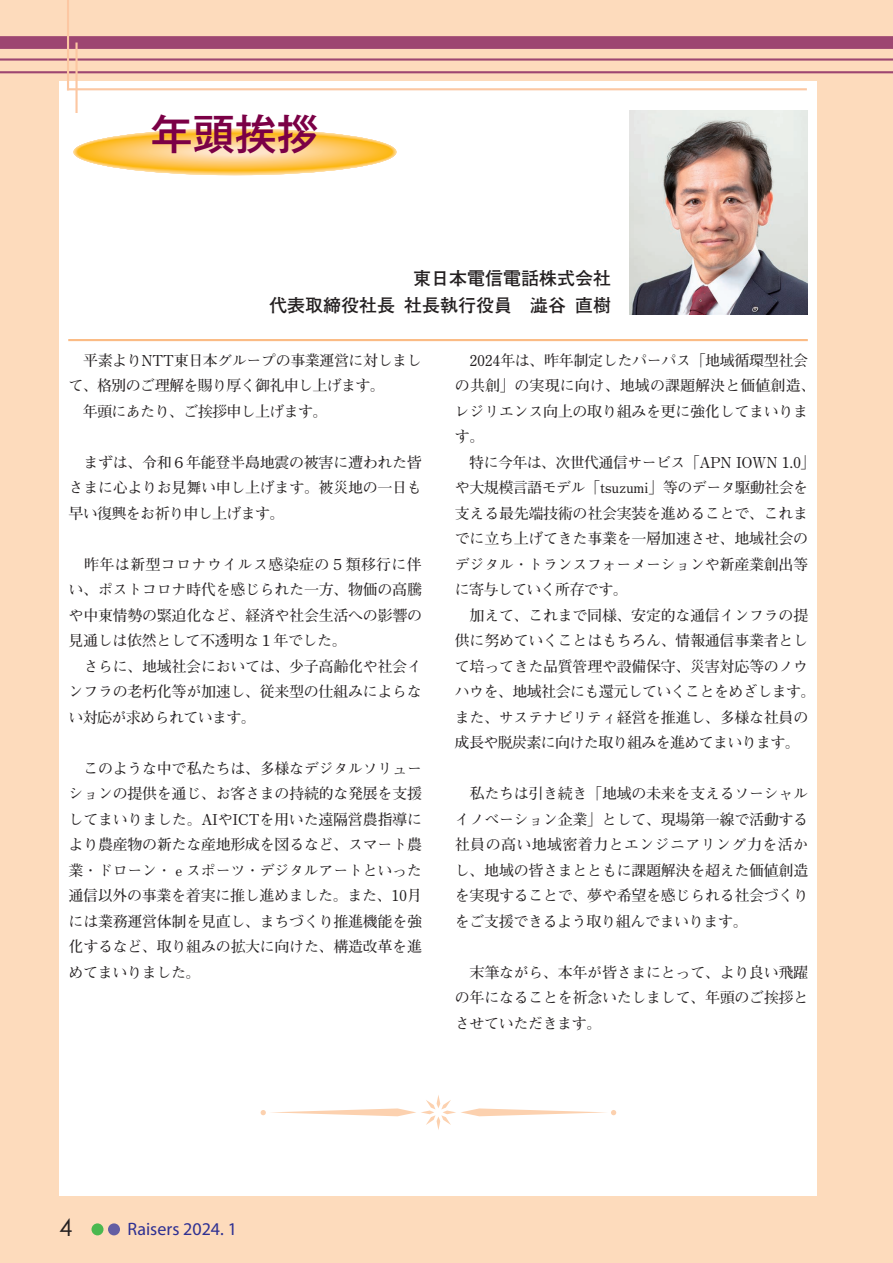
<style>
.page{position:relative;width:893px;height:1263px;background:#fddbbc}
.page>*{position:absolute;margin:0;border:0;box-sizing:border-box;transform-origin:0 0}
.t1{font:500 42px "Gothic MB101 Pr 5";color:#7b0046}
.t2{font:24px "Century Gothic";color:#231f20}
.t3{font:700 18px/27px "Futo Go B101 Pr 6 N";color:#231f20;text-align:right}
.t4{font:18px "Myriad Pro";color:#2e3092}
.t5{font:700 15px/25.5px "Futo Min A101 Pr 6 N";letter-spacing:-.02em;color:#231f20;text-align:justify}
.t6{font:700 15px/25.5px "Futo Min A101 Pr 6 N";letter-spacing:-.045em;color:#231f20}
</style>
<div class="page">
<div style="left:59px;top:81px;width:758px;height:1115px;background:#fff"></div>
<hr style="left:68px;top:339px;width:740px;height:2px;background:#fbbb85">
<div style="left:0;top:36px;width:893px;height:13px;background:#9d4671"></div>
<hr style="left:0;top:58px;width:893px;height:3px;background:#9d4671">
<hr style="left:0;top:71px;width:893px;height:2px;background:#9d4671">
<hr style="left:67px;top:88px;width:740px;height:2px;background:#fcc7a2">
<hr style="left:67px;top:0;width:2px;height:90px;background:#fcc7a2">
<hr style="left:75px;top:43px;width:3px;height:93px;background:#fcc7a2">
<img style="left:629px;top:110px;width:179px;height:204px">
<svg style="left:261px;top:1095px;width:355px;height:35px"></svg>
<div style="left:74px;top:113px;width:409px;height:62px;background:#fff"></div>
<svg style="left:75px;top:130px;width:320px;height:44px"></svg>
<svg style="left:76px;top:131px;width:318px;height:42px"></svg>
<svg style="left:77px;top:132px;width:316px;height:39px"></svg>
<div style="left:78px;top:133px;width:314px;height:38px;background:#fcb91a;border-radius:50%"></div>
<div style="left:80px;top:133px;width:311px;height:37px;background:#fcb917;border-radius:50%"></div>
<div style="left:83px;top:134px;width:305px;height:36px;background:#fcba1d;border-radius:50%"></div>
<div style="left:89px;top:134px;width:294px;height:35px;background:#fdbc25;border-radius:50%"></div>
<div style="left:92px;top:135px;width:287px;height:34px;background:#fdbd2c;border-radius:50%"></div>
<div style="left:97px;top:135px;width:277px;height:33px;background:#febf37;border-radius:50%"></div>
<div style="left:100px;top:136px;width:271px;height:32px;background:#fec03d;border-radius:50%"></div>
<div style="left:106px;top:136px;width:259px;height:31px;background:#fec146;border-radius:50%"></div>
<div style="left:109px;top:137px;width:253px;height:30px;background:#fec34b;border-radius:50%"></div>
<div style="left:114px;top:137px;width:243px;height:29px;background:#fec553;border-radius:50%"></div>
<div style="left:118px;top:138px;width:236px;height:28px;background:#fec659;border-radius:50%"></div>
<div style="left:122px;top:138px;width:227px;height:27px;background:#fec75f;border-radius:50%"></div>
<div style="left:126px;top:139px;width:219px;height:26px;background:#fec965;border-radius:50%"></div>
<div style="left:131px;top:139px;width:209px;height:25px;background:#feca6c;border-radius:50%"></div>
<div style="left:135px;top:140px;width:201px;height:24px;background:#fecb71;border-radius:50%"></div>
<div style="left:140px;top:140px;width:191px;height:23px;background:#fecd78;border-radius:50%"></div>
<div style="left:143px;top:141px;width:185px;height:22px;background:#fece7c;border-radius:50%"></div>
<div style="left:148px;top:141px;width:175px;height:21px;background:#fed183;border-radius:50%"></div>
<div style="left:157px;top:142px;width:157px;height:19px;background:#fed38d;border-radius:50%"></div>
<div style="left:160px;top:143px;width:151px;height:18px;background:#fed491;border-radius:50%"></div>
<div style="left:166px;top:143px;width:140px;height:17px;background:#fed698;border-radius:50%"></div>
<div style="left:169px;top:144px;width:134px;height:16px;background:#fed79c;border-radius:50%"></div>
<div style="left:169px;top:144px;width:133px;height:15px;background:#fed79c;border-radius:50%"></div>
<div style="left:172px;top:144px;width:128px;height:15px;background:#fed8a0;border-radius:50%"></div>
<div style="left:172px;top:144px;width:127px;height:15px;background:#fed8a0;border-radius:50%"></div>
<div style="left:175px;top:145px;width:121px;height:14px;background:#fedaa5;border-radius:50%"></div>
<div style="left:179px;top:145px;width:113px;height:13px;background:#fedba9;border-radius:50%"></div>
<div style="left:180px;top:145px;width:112px;height:13px;background:#fedcaa;border-radius:50%"></div>
<div style="left:183px;top:146px;width:105px;height:12px;background:#feddaf;border-radius:50%"></div>
<div style="left:186px;top:146px;width:99px;height:11px;background:#fedeb3;border-radius:50%"></div>
<div style="left:189px;top:146px;width:93px;height:11px;background:#fedfb7;border-radius:50%"></div>
<div style="left:193px;top:147px;width:86px;height:10px;background:#fee1bb;border-radius:50%"></div>
<div style="left:196px;top:147px;width:80px;height:9px;background:#fee2bf;border-radius:50%"></div>
<div style="left:196px;top:147px;width:79px;height:9px;background:#fee2c0;border-radius:50%"></div>
<div style="left:199px;top:147px;width:73px;height:9px;background:#fee3c4;border-radius:50%"></div>
<div style="left:200px;top:148px;width:71px;height:8px;background:#fee4c5;border-radius:50%"></div>
<div style="left:203px;top:148px;width:65px;height:8px;background:#fee5c9;border-radius:50%"></div>
<div style="left:204px;top:148px;width:64px;height:7px;background:#fee5c9;border-radius:50%"></div>
<div style="left:204px;top:148px;width:63px;height:7px;background:#fee5ca;border-radius:50%"></div>
<div style="left:92px;top:1223px;width:12px;height:12px;background:#4ab84f;border-radius:50%"></div>
<div style="left:108px;top:1223px;width:12px;height:12px;background:#635ea3;border-radius:50%"></div>
<h1 class="t1" style="left:151px;top:99px;width:169px">年頭挨拶</h1>
<p class="t3" style="left:269px;top:264px;width:343px">東日本電信電話株式会社<br>代表取締役社長 社長執行役員　澁谷 直樹</p>
<p class="t6" style="left:69px;top:347px;width:355px">　平素よりNTT東日本グループの事業運営に対しまして、格別のご理解を賜り厚く御礼申し上げます。<br>　年頭にあたり、ご挨拶申し上げます。</p>
<p class="t5" style="left:69px;top:449px;width:355px">　まずは、令和６年能登半島地震の被害に遭われた皆さまに心よりお見舞い申し上げます。被災地の一日も早い復興をお祈り申し上げます。</p>
<p class="t5" style="left:69px;top:551px;width:355px;text-align:left">　昨年は新型コロナウイルス感染症の５類移行に伴い、ポストコロナ時代を感じられた一方、物価の高騰や中東情勢の緊迫化など、経済や社会生活への影響の見通しは依然として不透明な１年でした。<br>　さらに、地域社会においては、少子高齢化や社会インフラの老朽化等が加速し、従来型の仕組みによらない対応が求められています。</p>
<p class="t5" style="left:69px;top:755px;width:355px">　このような中で私たちは、多様なデジタルソリューションの提供を通じ、お客さまの持続的な発展を支援してまいりました。AIやICTを用いた遠隔営農指導により農産物の新たな産地形成を図るなど、スマート農業・ドローン・ｅスポーツ・デジタルアートといった通信以外の事業を着実に推し進めました。また、10月には業務運営体制を見直し、まちづくり推進機能を強化するなど、取り組みの拡大に向けた、構造改革を進めてまいりました。</p>
<p class="t5" style="left:455px;top:347px;width:362px;text-align:left">　2024年は、昨年制定したパーパス「地域循環型社会の共創」の実現に向け、地域の課題解決と価値創造、レジリエンス向上の取り組みを更に強化してまいります。<br>　特に今年は、次世代通信サービス「APN IOWN 1.0」や大規模言語モデル「tsuzumi」等のデータ駆動社会を支える最先端技術の社会実装を進めることで、これまでに立ち上げてきた事業を一層加速させ、地域社会のデジタル・トランスフォーメーションや新産業創出等に寄与していく所存です。<br>　加えて、これまで同様、安定的な通信インフラの提供に努めていくことはもちろん、情報通信事業者として培ってきた品質管理や設備保守、災害対応等のノウハウを、地域社会にも還元していくことをめざします。また、サステナビリティ経営を推進し、多様な社員の成長や脱炭素に向けた取り組みを進めてまいります。</p>
<p class="t5" style="left:455px;top:780px;width:355px">　私たちは引き続き「地域の未来を支えるソーシャルイノベーション企業」として、現場第一線で活動する社員の高い地域密着力とエンジニアリング力を活かし、地域の皆さまとともに課題解決を超えた価値創造を実現することで、夢や希望を感じられる社会づくりをご支援できるよう取り組んでまいります。</p>
<p class="t5" style="left:455px;top:959px;width:355px">　末筆ながら、本年が皆さまにとって、より良い飛躍の年になることを祈念いたしまして、年頭のご挨拶とさせていただきます。　</p>
<h2 class="t2" style="left:59px;top:1210px;width:15px">4</h2>
<p class="t4" style="left:128px;top:1218px;width:111px">Raisers 2024. 1</p>
</div>
